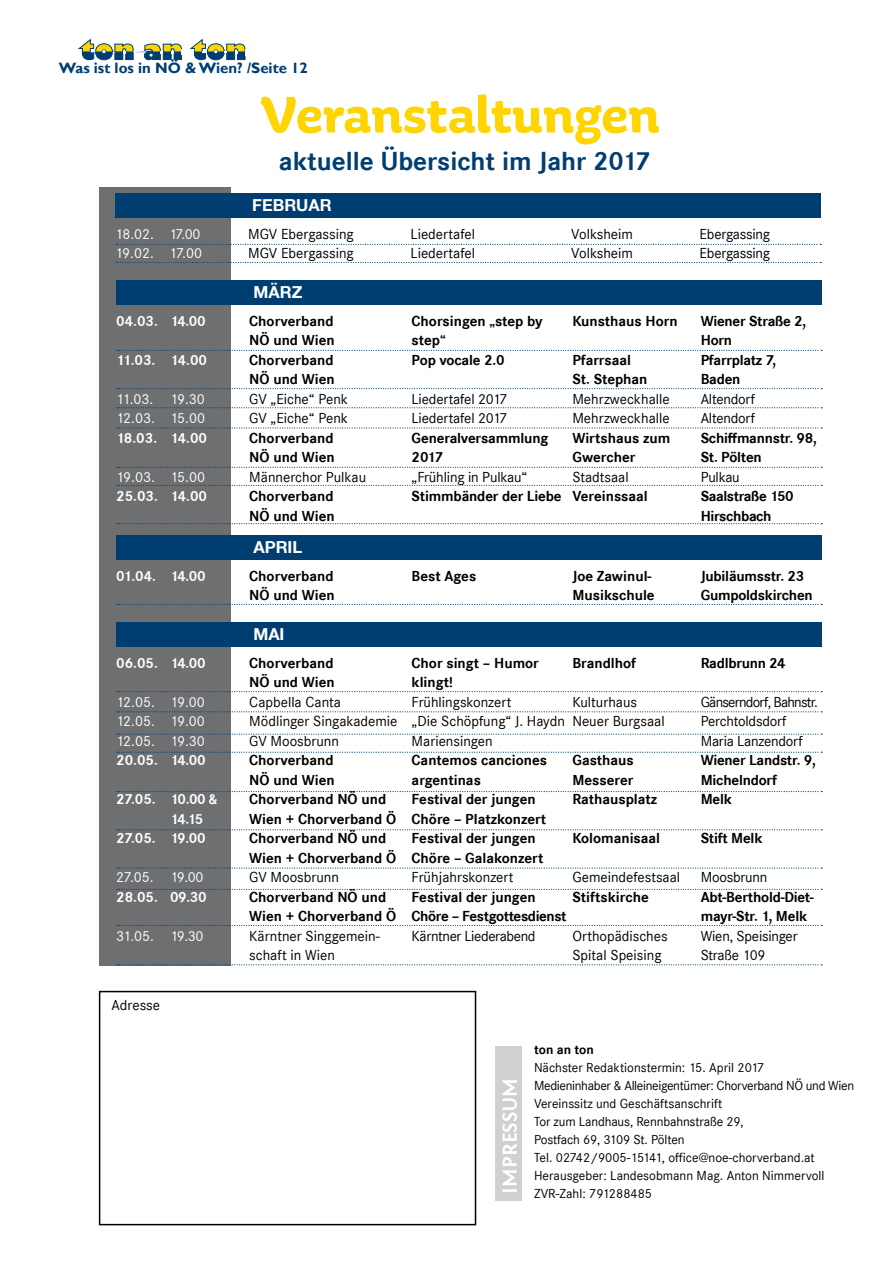
<style>
.page{position:relative;width:893px;height:1263px;background:#fff}
.page>*{position:absolute;margin:0;border:0;box-sizing:border-box;transform-origin:0 0}
.t1{font:700 54px "Aniuk";color:#fed500}
.t2{font:700 27px "Corporate S";color:#003d71}
.t3{font:700 21px "Fontin Sans";color:#fff}
.t4{font:700 16.5px "Helvetica Neue";color:#fff}
.t5{font:700 15px/19.5px "Corporate S";color:#000}
.t6{font:15px/19.5px "Corporate S";color:#000}
.t7{font:15px/19.5px "Corporate S";letter-spacing:-.025em;color:#fff}
.t8{font:700 15px "Corporate S";letter-spacing:-.025em;color:#fff}
.t9{font:700 15px/19.5px "Corporate S";letter-spacing:-.025em;color:#000}
.t10{font:700 15px "Gill Sans";color:#003d71}
.t11{font:15px "Corporate S";letter-spacing:-.025em;color:#000}
.t12{font:700 15px/19.5px "Corporate S";letter-spacing:-.08em;color:#fff}
.t13{font:13.5px/18px "Corporate S";letter-spacing:-.005em;color:#000}
.t14{font:700 13.5px "Corporate S";color:#000}
</style>
<div class="page">
<div style="left:99px;top:187px;width:131px;height:779px;background:#6e6f71"></div>
<div style="left:99px;top:991px;width:377px;height:234px;border:2px solid #000"></div>
<div style="left:496px;top:1046px;width:26px;height:155px;background:#d0d0d1"></div>
<svg style="left:78px;top:39px;width:168px;height:21px"></svg>
<div style="left:117px;top:280px;width:705px;height:25px;background:#003d71"></div>
<svg style="left:117px;top:427px;width:705px;height:1px"></svg>
<svg style="left:117px;top:485px;width:705px;height:1px"></svg>
<svg style="left:117px;top:523px;width:705px;height:1px"></svg>
<svg style="left:117px;top:734px;width:705px;height:1px"></svg>
<svg style="left:117px;top:752px;width:705px;height:1px"></svg>
<svg style="left:117px;top:829px;width:705px;height:1px"></svg>
<svg style="left:117px;top:388px;width:705px;height:1px"></svg>
<svg style="left:117px;top:350px;width:705px;height:1px"></svg>
<svg style="left:117px;top:867px;width:705px;height:2px"></svg>
<svg style="left:117px;top:889px;width:705px;height:1px"></svg>
<svg style="left:117px;top:407px;width:705px;height:1px"></svg>
<svg style="left:117px;top:791px;width:705px;height:1px"></svg>
<svg style="left:117px;top:925px;width:705px;height:1px"></svg>
<svg style="left:117px;top:604px;width:705px;height:1px"></svg>
<div style="left:116px;top:535px;width:705px;height:25px;background:#003d71"></div>
<svg style="left:117px;top:467px;width:705px;height:1px"></svg>
<svg style="left:117px;top:691px;width:705px;height:1px"></svg>
<div style="left:116px;top:622px;width:705px;height:25px;background:#003d71"></div>
<svg style="left:117px;top:711px;width:705px;height:1px"></svg>
<svg style="left:117px;top:964px;width:705px;height:1px"></svg>
<svg style="left:116px;top:262px;width:705px;height:1px"></svg>
<div style="left:115px;top:193px;width:705px;height:25px;background:#003d71"></div>
<svg style="left:116px;top:244px;width:705px;height:1px"></svg>
<p class="t10" style="left:59px;top:58px;width:250px">Was ist los in NÖ &amp; Wien? /Seite 12</p>
<h1 class="t1" style="left:261px;top:82px;width:401px">Veranstaltungen</h1>
<h2 class="t2" style="left:279px;top:146px;width:373px">aktuelle Übersicht im Jahr 2017</h2>
<p class="t4" style="left:252px;top:195px;width:81px">FEBRUAR</p>
<p class="t7" style="left:169px;top:224px;width:35px">17.00<br>17.00</p>
<p class="t6" style="left:411px;top:224px;width:66px">Liedertafel<br>Liedertafel</p>
<p class="t6" style="left:571px;top:224px;width:63px">Volksheim<br>Volksheim</p>
<p class="t6" style="left:700px;top:224px;width:72px">Ebergassing<br>Ebergassing</p>
<p class="t7" style="left:115px;top:224px;width:40px">18.02.<br>19.02.</p>
<p class="t6" style="left:248px;top:224px;width:107px">MGV Ebergassing<br>MGV Ebergassing</p>
<p class="t8" style="left:116px;top:312px;width:43px">04.03.</p>
<p class="t8" style="left:116px;top:351px;width:41px">11.03.</p>
<p class="t7" style="left:116px;top:389px;width:40px">11.03.<br>12.03.</p>
<p class="t8" style="left:116px;top:429px;width:42px">18.03.</p>
<p class="t7" style="left:116px;top:467px;width:40px">19.03.</p>
<p class="t8" style="left:116px;top:488px;width:43px">25.03.</p>
<p class="t8" style="left:170px;top:312px;width:37px">14.00</p>
<p class="t8" style="left:170px;top:351px;width:39px">14.00</p>
<p class="t7" style="left:170px;top:389px;width:37px">19.30<br>15.00</p>
<p class="t8" style="left:170px;top:429px;width:39px">14.00</p>
<p class="t7" style="left:170px;top:467px;width:37px">15.00</p>
<p class="t8" style="left:170px;top:488px;width:39px">14.00</p>
<p class="t4" style="left:254px;top:282px;width:50px">MÄRZ</p>
<p class="t5" style="left:249px;top:311px;width:87px;text-align:justify">Chorverband NÖ und Wien Chorverband NÖ und Wien</p>
<p class="t6" style="left:249px;top:389px;width:100px">GV „Eiche“ Penk<br>GV „Eiche“ Penk</p>
<p class="t5" style="left:249px;top:428px;width:87px">Chorverband<br>NÖ und Wien</p>
<p class="t6" style="left:249px;top:467px;width:118px">Männerchor Pulkau</p>
<p class="t5" style="left:249px;top:487px;width:87px">Chorverband<br>NÖ und Wien</p>
<p class="t4" style="left:253px;top:537px;width:50px">APRIL</p>
<p class="t5" style="left:412px;top:311px;width:133px">Chorsingen „step by step“<br>Pop vocale 2.0</p>
<p class="t6" style="left:412px;top:389px;width:97px">Liedertafel 2017<br>Liedertafel 2017</p>
<p class="t5" style="left:412px;top:428px;width:138px">Generalversammlung<br>2017</p>
<p class="t6" style="left:412px;top:467px;width:117px">„Frühling in Pulkau“</p>
<p class="t5" style="left:412px;top:487px;width:151px">Stimmbänder der Liebe</p>
<p class="t5" style="left:572px;top:311px;width:107px">Kunsthaus Horn</p>
<p class="t5" style="left:572px;top:350px;width:77px">Pfarrsaal<br>St. Stephan</p>
<p class="t6" style="left:572px;top:389px;width:99px">Mehrzweckhalle<br>Mehrzweckhalle</p>
<p class="t5" style="left:572px;top:428px;width:99px">Wirtshaus zum<br>Gwercher</p>
<p class="t6" style="left:572px;top:467px;width:58px">Stadtsaal</p>
<p class="t5" style="left:572px;top:487px;width:77px">Vereinssaal</p>
<p class="t5" style="left:701px;top:311px;width:107px">Wiener Straße 2,<br>Horn<br>Pfarrplatz 7,<br>Baden</p>
<p class="t6" style="left:701px;top:389px;width:56px">Altendorf<br>Altendorf</p>
<p class="t5" style="left:701px;top:428px;width:118px">Schiffmannstr. 98,<br>St. Pölten</p>
<p class="t6" style="left:701px;top:467px;width:41px">Pulkau</p>
<p class="t9" style="left:701px;top:487px;width:95px">Saalstraße 150<br>Hirschbach</p>
<p class="t8" style="left:170px;top:567px;width:37px">14.00</p>
<p class="t5" style="left:412px;top:566px;width:66px">Best Ages</p>
<p class="t5" style="left:572px;top:566px;width:84px">Joe Zawinul-<br>Musikschule</p>
<p class="t5" style="left:701px;top:566px;width:114px">Jubiläumsstr. 23<br>Gumpoldskirchen</p>
<p class="t4" style="left:253px;top:624px;width:33px">MAI</p>
<p class="t8" style="left:116px;top:567px;width:41px">01.04.</p>
<p class="t5" style="left:249px;top:566px;width:87px">Chorverband<br>NÖ und Wien</p>
<p class="t8" style="left:116px;top:654px;width:43px">06.05.</p>
<p class="t7" style="left:116px;top:692px;width:40px;text-align:justify">12.05.<br>12.05.<br>12.05.</p>
<p class="t8" style="left:116px;top:752px;width:43px">20.05.</p>
<p class="t8" style="left:116px;top:791px;width:41px">27.05.</p>
<p class="t8" style="left:116px;top:830px;width:41px">27.05.</p>
<p class="t7" style="left:116px;top:868px;width:39px">27.05.</p>
<p class="t8" style="left:116px;top:888px;width:43px">28.05.</p>
<p class="t7" style="left:116px;top:926px;width:39px">31.05.</p>
<p class="t8" style="left:170px;top:654px;width:37px">14.00</p>
<p class="t7" style="left:170px;top:692px;width:36px;text-align:justify">19.00<br>19.00<br>19.30</p>
<p class="t8" style="left:170px;top:752px;width:37px">14.00</p>
<p class="t12" style="left:170px;top:790px;width:49px">10.00 &amp;<br>14.15<br>19.00</p>
<p class="t7" style="left:170px;top:868px;width:35px">19.00</p>
<p class="t8" style="left:170px;top:888px;width:38px">09.30</p>
<p class="t7" style="left:170px;top:926px;width:35px">19.30</p>
<p class="t6" style="left:112px;top:996px;width:50px">Adresse</p>
<p class="t5" style="left:249px;top:653px;width:87px">Chorverband<br>NÖ und Wien</p>
<p class="t6" style="left:249px;top:692px;width:150px">Capbella Canta<br>Mödlinger Singakademie<br>GV Moosbrunn</p>
<p class="t5" style="left:249px;top:751px;width:148px">Chorverband<br>NÖ und Wien<br>Chorverband NÖ und<br>Wien + Chorverband Ö<br>Chorverband NÖ und<br>Wien + Chorverband Ö</p>
<p class="t6" style="left:249px;top:868px;width:91px">GV Moosbrunn</p>
<p class="t5" style="left:249px;top:887px;width:148px">Chorverband NÖ und<br>Wien + Chorverband Ö</p>
<p class="t6" style="left:249px;top:926px;width:132px">Kärntner Singgemein&shy;schaft in Wien</p>
<p class="t5" style="left:572px;top:653px;width:65px">Brandlhof</p>
<p class="t6" style="left:572px;top:692px;width:94px">Kulturhaus<br>Neuer Burgsaal</p>
<p class="t5" style="left:572px;top:751px;width:86px">Gasthaus<br>Messerer<br>Rathausplatz</p>
<p class="t5" style="left:572px;top:829px;width:89px">Kolomanisaal</p>
<p class="t6" style="left:572px;top:868px;width:109px">Gemeindefestsaal</p>
<p class="t5" style="left:572px;top:887px;width:78px">Stiftskirche</p>
<p class="t6" style="left:572px;top:926px;width:97px">Orthopädisches<br>Spital Speising</p>
<p class="t5" style="left:412px;top:653px;width:129px">Chor singt – Humor klingt!</p>
<p class="t6" style="left:412px;top:692px;width:155px">Frühlingskonzert<br>„Die Schöpfung“ J. Haydn<br>Mariensingen</p>
<p class="t5" style="left:412px;top:751px;width:137px">Cantemos canciones argentinas<br>Festival der jungen<br>Chöre – Platzkonzert<br>Festival der jungen<br>Chöre – Galakonzert</p>
<p class="t6" style="left:412px;top:868px;width:103px">Frühjahrskonzert</p>
<p class="t9" style="left:412px;top:887px;width:156px">Festival der jungen<br>Chöre – Festgottesdienst</p>
<p class="t11" style="left:412px;top:927px;width:125px">Kärntner Liederabend</p>
<p class="t5" style="left:701px;top:653px;width:87px">Radlbrunn 24</p>
<p class="t6" style="left:701px;top:692px;width:119px">Gänserndorf, Bahnstr.<br>Perchtoldsdorf<br>Maria Lanzendorf</p>
<p class="t5" style="left:701px;top:751px;width:117px">Wiener Landstr. 9,<br>Michelndorf<br>Melk</p>
<p class="t5" style="left:701px;top:829px;width:63px">Stift Melk</p>
<p class="t6" style="left:701px;top:868px;width:68px">Moosbrunn</p>
<p class="t5" style="left:701px;top:887px;width:115px">Abt-Berthold-Diet&shy;mayr-Str. 1, Melk</p>
<p class="t6" style="left:701px;top:926px;width:98px">Wien, Speisinger<br>Straße 109</p>
<h3 class="t3" style="left:498px;top:1193px;width:117px;rotate:-90deg">IMPRESSUM</h3>
<p class="t14" style="left:534px;top:1042px;width:61px">ton an ton</p>
<p class="t13" style="left:534px;top:1059px;width:322px">Nächster Redaktionstermin: 15. April 2017<br>Medieninhaber &amp; Alleineigentümer: Chorverband NÖ und Wien Vereinssitz und Geschäftsanschrift<br>Tor zum Landhaus, Rennbahnstraße 29,<br>Postfach 69, 3109 St. Pölten<br>Tel. 02742/9005-15141, office@noe-chorverband.at Herausgeber: Landesobmann Mag. Anton Nimmervoll ZVR-Zahl: 791288485</p>
</div>
